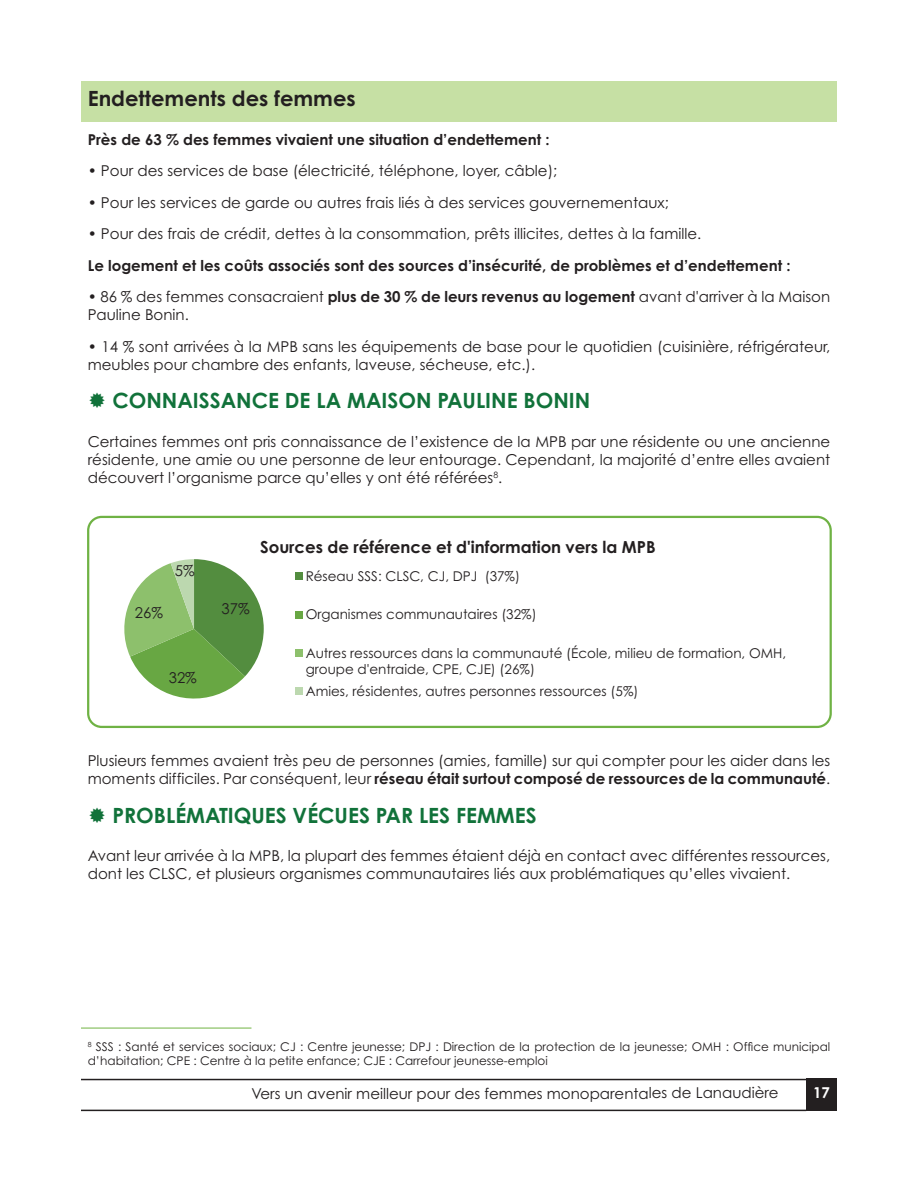
<style>
.page{position:relative;width:918px;height:1188px;background:#fff}
.page>*{position:absolute;margin:0;border:0;box-sizing:border-box;transform-origin:0 0}
.t1{font:700 21px "Century Gothic Std";color:#11723a}
.t2{font:700 21px "Century Gothic Std";color:#231f20}
.t3{font:700 16.65px "Century Gothic Std";color:#231f20}
.t4{font:15px/18px "Century Gothic Std";color:#231f20}
.t5{font:700 15px "Century Gothic Std";color:#231f20}
.t6{font:700 15px "Century Gothic Std";color:#fff}
.t7{font:13.5px/16.5px "Century Gothic Std";color:#231f20}
.t8{font:12px/14.4px "Century Gothic Std";color:#231f20}
.s1{font-weight:700}
</style>
<div class="page">
<div style="left:806px;top:1079px;width:31px;height:32px;background:#231f20"></div>
<hr style="left:81px;top:1110px;width:725px;height:1px;background:#231f20">
<hr style="left:81px;top:1079px;width:725px;height:1px;background:#231f20">
<div style="left:81px;top:81px;width:756px;height:41px;background:#c6e0a4"></div>
<svg style="left:124px;top:559px;width:140px;height:140px"></svg>
<div style="left:295px;top:573px;width:8px;height:7px;background:#538d3f"></div>
<div style="left:295px;top:611px;width:8px;height:7px;background:#68a743"></div>
<div style="left:295px;top:649px;width:8px;height:8px;background:#8dc06c"></div>
<div style="left:295px;top:688px;width:8px;height:7px;background:#bcd8af"></div>
<div style="left:87px;top:516px;width:745px;height:212px;border:2px solid #6fb244;border-radius:14px"></div>
<hr style="left:81px;top:1028px;width:170px;height:1px;background:#70b343">
<h1 class="t2" style="left:88px;top:86px;width:269px">Endettements des femmes</h1>
<p class="t5" style="left:88px;top:130px;width:463px">Près de 63 % des femmes vivaient une situation d’endettement :</p>
<p class="t4" style="left:88px;top:162px;width:471px">• Pour des services de base (électricité, téléphone, loyer, câble);</p>
<p class="t4" style="left:88px;top:193px;width:583px">• Pour les services de garde ou autres frais liés à des services gouvernementaux;</p>
<p class="t4" style="left:88px;top:225px;width:615px">• Pour des frais de crédit, dettes à la consommation, prêts illicites, dettes à la famille.</p>
<p class="t5" style="left:88px;top:256px;width:704px">Le logement et les coûts associés sont des sources d’insécurité, de problèmes et d’endettement :</p>
<p class="t4" style="left:88px;top:288px;width:744px">• 86 % des femmes consacraient <span class="s1">plus de 30 % de leurs revenus au logement</span> avant d'arriver à la Maison<br>Pauline Bonin.</p>
<p class="t4" style="left:88px;top:337px;width:744px">• 14 % sont arrivées à la MPB sans les équipements de base pour le quotidien (cuisinière, réfrigérateur, meubles pour chambre des enfants, laveuse, sécheuse, etc.).</p>
<h1 class="t1" style="left:112px;top:388px;width:479px">CONNAISSANCE DE LA MAISON PAULINE BONIN</h1>
<p class="t4" style="left:88px;top:432px;width:744px;text-align:justify">Certaines femmes ont pris connaissance de l’existence de la MPB par une résidente ou une ancienne résidente, une amie ou une personne de leur entourage. Cependant, la majorité d’entre elles avaient découvert l’organisme parce qu’elles y ont été référées<sup>8</sup>.</p>
<p class="t4" style="left:135px;top:604px;width:30px">26%</p>
<p class="t4" style="left:175px;top:561px;width:21px">5%</p>
<p class="t4" style="left:169px;top:669px;width:30px">32%</p>
<p class="t4" style="left:222px;top:599px;width:30px">37%</p>
<p class="t3" style="left:260px;top:537px;width:397px">Sources de référence et d'information vers la MPB</p>
<p class="t7" style="left:306px;top:567px;width:216px">Réseau SSS: CLSC, CJ, DPJ (37%)</p>
<p class="t7" style="left:306px;top:606px;width:233px">Organismes communautaires (32%)</p>
<p class="t7" style="left:306px;top:644px;width:482px">Autres ressources dans la communauté (École, milieu de formation, OMH, groupe d'entraide, CPE, CJE) (26%)</p>
<p class="t7" style="left:306px;top:683px;width:334px">Amies, résidentes, autres personnes ressources (5%)</p>
<p class="t4" style="left:88px;top:751px;width:744px">Plusieurs femmes avaient très peu de personnes (amies, famille) sur qui compter pour les aider dans les moments difficiles. Par conséquent, leur <span class="s1">réseau était surtout composé de ressources de la communauté</span>.</p>
<h1 class="t1" style="left:112px;top:802px;width:426px">PROBLÉMATIQUES VÉCUES PAR LES FEMMES</h1>
<p class="t4" style="left:88px;top:846px;width:744px">Avant leur arrivée à la MPB, la plupart des femmes étaient déjà en contact avec différentes ressources, dont les CLSC, et plusieurs organismes communautaires liés aux problématiques qu’elles vivaient.</p>
<p class="t8" style="left:88px;top:1039px;width:744px"><sup>8</sup> SSS : Santé et services sociaux; CJ : Centre jeunesse; DPJ : Direction de la protection de la jeunesse; OMH : Office municipal d’habitation; CPE : Centre à la petite enfance; CJE : Carrefour jeunesse-emploi</p>
<p class="t4" style="left:251px;top:1084px;width:529px">Vers un avenir meilleur pour des femmes monoparentales de Lanaudière</p>
<p class="t6" style="left:813px;top:1083px;width:18px">17</p>
</div>
